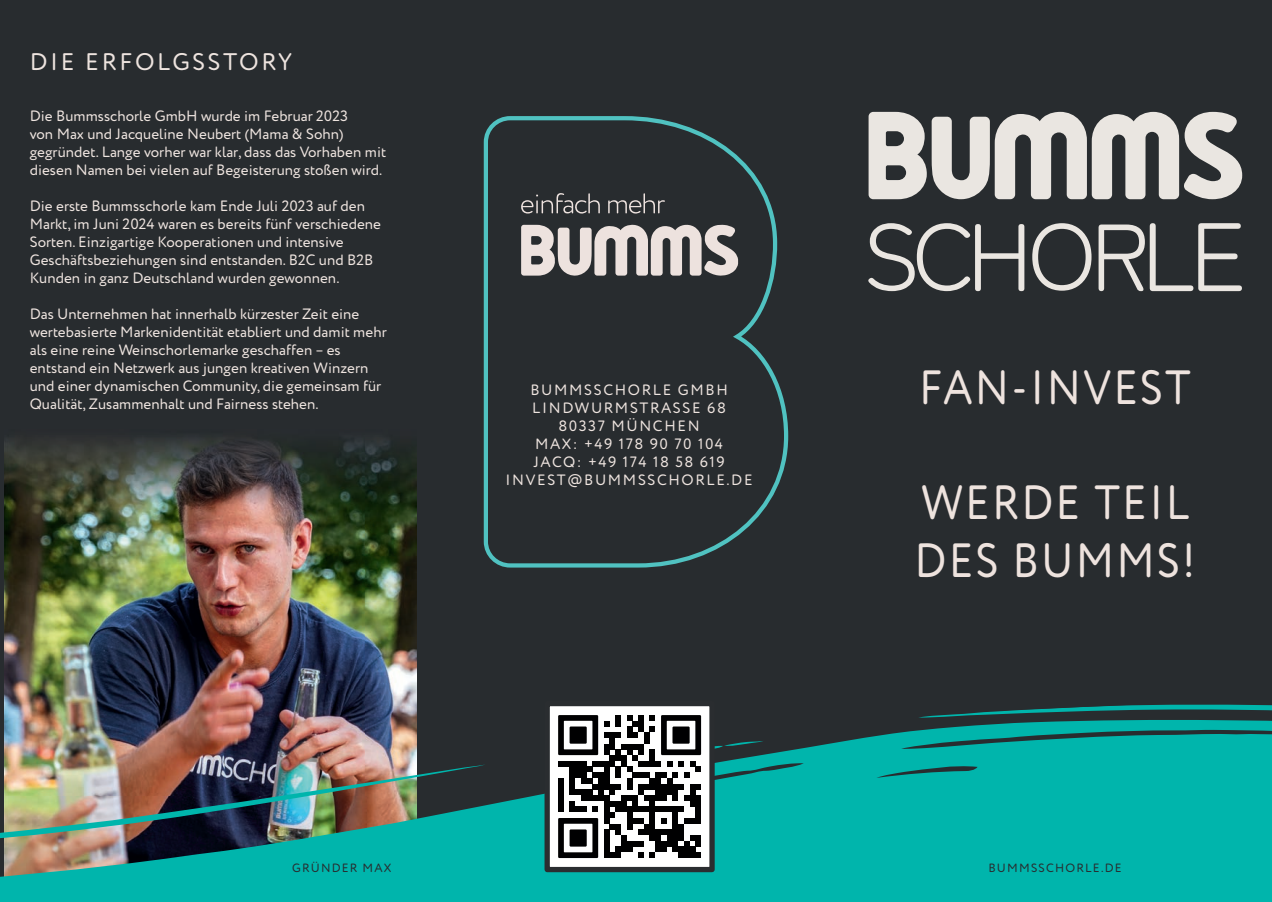
<style>
.page{position:relative;width:1272px;height:902px;background:#fff}
.page>*{position:absolute;margin:0;border:0;box-sizing:border-box;transform-origin:0 0}
.t1{font:48px/57.6px "Circe Rounded";letter-spacing:.05em;color:#eee3de;scale:.9 1}
.t2{font:24px "Circe Rounded";letter-spacing:.11em;color:#eee4df}
.t3{font:15px/18px "Circe Rounded";color:#eee4df}
.t4{font:15px/18px "Circe Rounded";letter-spacing:.11em;color:#eee4df;text-align:center}
.t5{font:12px "Circe Rounded";letter-spacing:.1em;color:#282c2f}
</style>
<div class="page">
<div style="left:0;top:0;width:1271px;height:901px;background:#282c2f"></div>
<img style="left:4px;top:438px;width:413px;height:279px">
<svg style="left:922px;top:704px;width:349px;height:13px"></svg>
<svg style="left:0;top:717px;width:1271px;height:184px;background:#189d95"></svg>
<img style="left:0;top:764px;width:485px;height:84px">
<svg style="left:550px;top:706px;width:213px;height:163px;background:#6f8c8b"></svg>
<div style="left:544px;top:700px;width:170px;height:172px;border:5px solid #2a2d30"></div>
<svg style="left:483px;top:116px;width:306px;height:452px"></svg>
<svg style="left:868px;top:223px;width:156px;height:68px"></svg>
<svg style="left:1032px;top:223px;width:59px;height:68px"></svg>
<svg style="left:1098px;top:223px;width:143px;height:68px"></svg>
<svg style="left:868px;top:112px;width:374px;height:87px"></svg>
<svg style="left:608px;top:194px;width:57px;height:20px"></svg>
<svg style="left:521px;top:194px;width:79px;height:20px"></svg>
<svg style="left:521px;top:224px;width:217px;height:51px"></svg>
<h2 class="t2" style="left:30px;top:47px;width:264px">DIE ERFOLGSSTORY</h2>
<p class="t3" style="left:30px;top:107px;width:358px">Die Bummsschorle GmbH wurde im Februar 2023<br>von Max und Jacqueline Neubert (Mama &amp; Sohn) gegründet. Lange vorher war klar, dass das Vorhaben mit diesen Namen bei vielen auf Begeisterung stoßen wird.</p>
<p class="t3" style="left:30px;top:197px;width:353px">Die erste Bummsschorle kam Ende Juli 2023 auf den Markt, im Juni 2024 waren es bereits fünf verschiedene Sorten. Einzigartige Kooperationen und intensive Geschäftsbeziehungen sind entstanden. B2C und B2B Kunden in ganz Deutschland wurden gewonnen.</p>
<p class="t3" style="left:30px;top:305px;width:358px">Das Unternehmen hat innerhalb kürzester Zeit eine wertebasierte Markenidentität etabliert und damit mehr als eine reine Weinschorlemarke geschaffen – es entstand ein Netzwerk aus jungen kreativen Winzern und einer dynamischen Community, die gemeinsam für Qualität, Zusammenhalt und Fairness stehen.</p>
<p class="t4" style="left:505px;top:381px;width:249px">BUMMSSCHORLE GMBH<br>LINDWURMSTRASSE 68<br>80337 MÜNCHEN<br>MAX: +49 178 90 70 104<br>JACQ: +49 174 18 58 619<br>INVEST@BUMMSSCHORLE.DE</p>
<h1 class="t1" style="left:919px;top:360px;width:303px">FAN-INVEST</h1>
<h1 class="t1" style="left:914px;top:476px;width:313px">WERDE TEIL<br>DES BUMMS!</h1>
<p class="t5" style="left:292px;top:861px;width:101px">GRÜNDER MAX</p>
<p class="t5" style="left:988px;top:861px;width:135px">BUMMSSCHORLE.DE</p>
</div>
